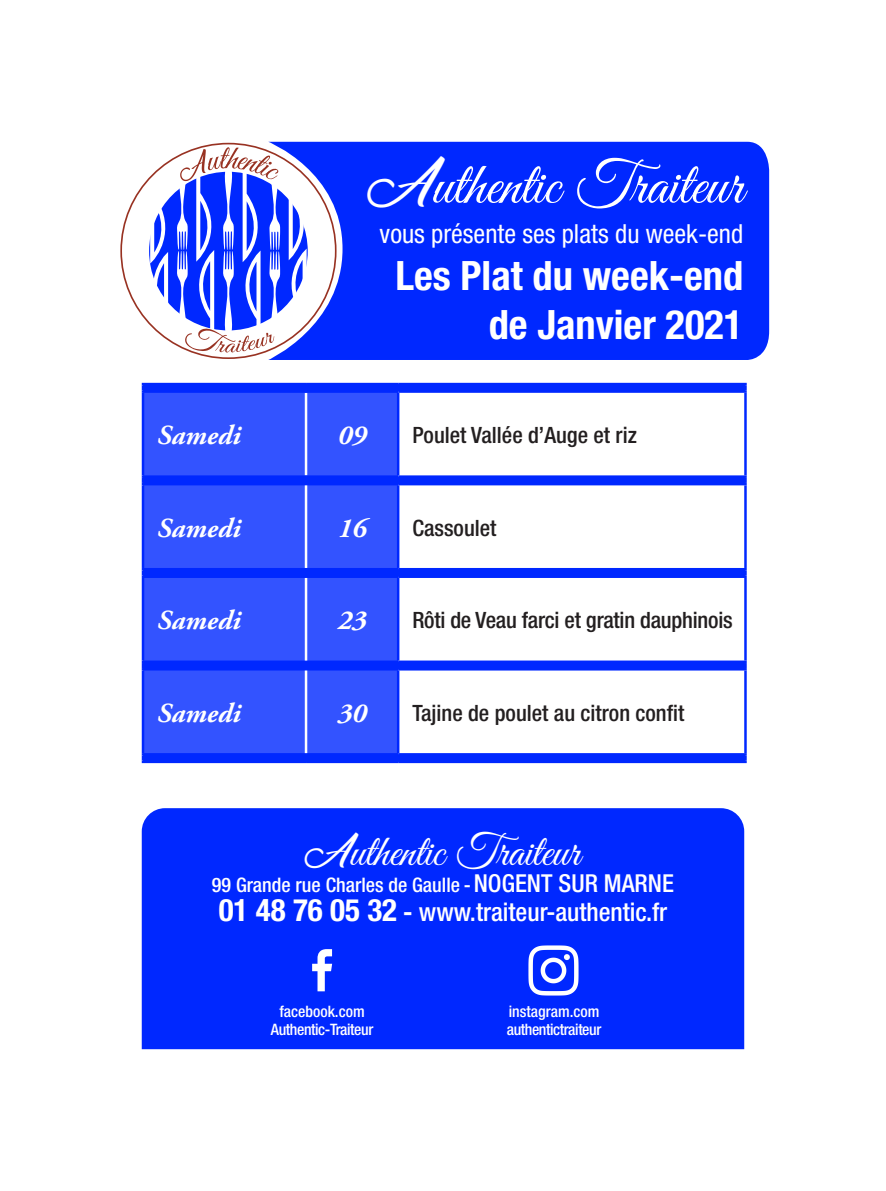
<style>
.page{position:relative;width:886px;height:1191px;background:#fff}
.page>*{position:absolute;margin:0;border:0;box-sizing:border-box;transform-origin:0 0}
.t1{font:60.75px "Great Vibes";color:#fff}
.t2{font:45px "Great Vibes";color:#fff}
.t3{font:700 condensed 40.5px/48.5px "Helvetica Neue";color:#fff;text-align:right}
.t4{font:italic 700 27.5px "Adobe Garamond Pro";color:#fff}
.t5{font:condensed 26.25px "Helvetica Neue";color:#fff}
.t6{font:500 condensed 25.5px "Helvetica Neue";color:#fff}
.t7{font:500 condensed 22.5px "Helvetica Neue";color:#231f20}
.t8{font:500 condensed 20px "Helvetica Neue";color:#fff}
.t9{font:500 condensed 15.75px/18px "Helvetica Neue";letter-spacing:-.025em;color:#fff;text-align:center}
.s1{font-family:"Ananda";font-weight:900;font-size:48.5px}
.s2{font-family:"Ananda";font-weight:900;font-size:33.75px}
.s3{font-size:24.75px}
.s4{font-weight:700;font-size:31px}
.s5{font-weight:700}
</style>
<div class="page">
<svg style="left:144px;top:385px;width:600px;height:375px"></svg>
<div style="left:144px;top:393px;width:253px;height:360px;background:#3353ff"></div>
<div style="left:398px;top:391px;width:347px;height:85px;background:#fff"></div>
<hr style="left:398px;top:383px;width:349px;height:2px;background:#0028ff">
<hr style="left:398px;top:390px;width:349px;height:3px;background:#0028ff">
<hr style="left:398px;top:475px;width:349px;height:3px;background:#0028ff">
<hr style="left:398px;top:483px;width:349px;height:2px;background:#0028ff">
<hr style="left:398px;top:568px;width:349px;height:2px;background:#0028ff">
<hr style="left:398px;top:575px;width:349px;height:3px;background:#0028ff">
<hr style="left:398px;top:660px;width:349px;height:3px;background:#0028ff">
<hr style="left:398px;top:668px;width:349px;height:2px;background:#0028ff">
<hr style="left:398px;top:753px;width:349px;height:2px;background:#0028ff">
<hr style="left:398px;top:760px;width:349px;height:3px;background:#0028ff">
<hr style="left:305px;top:393px;width:2px;height:82px;background:#fff">
<hr style="left:142px;top:383px;width:164px;height:2px;background:#0028ff">
<hr style="left:306px;top:383px;width:92px;height:2px;background:#0028ff">
<hr style="left:142px;top:393px;width:2px;height:82px;background:#0028ff">
<hr style="left:142px;top:475px;width:164px;height:3px;background:#0028ff">
<hr style="left:306px;top:475px;width:92px;height:3px;background:#0028ff">
<hr style="left:142px;top:568px;width:164px;height:2px;background:#0028ff">
<hr style="left:306px;top:568px;width:92px;height:2px;background:#0028ff">
<hr style="left:142px;top:660px;width:164px;height:3px;background:#0028ff">
<hr style="left:306px;top:660px;width:92px;height:3px;background:#0028ff">
<hr style="left:142px;top:753px;width:164px;height:2px;background:#0028ff">
<hr style="left:306px;top:753px;width:92px;height:2px;background:#0028ff">
<hr style="left:142px;top:760px;width:164px;height:3px;background:#0028ff">
<hr style="left:306px;top:760px;width:92px;height:3px;background:#0028ff">
<hr style="left:142px;top:390px;width:164px;height:3px;background:#0028ff">
<hr style="left:306px;top:390px;width:92px;height:3px;background:#0028ff">
<hr style="left:142px;top:483px;width:164px;height:2px;background:#0028ff">
<hr style="left:142px;top:485px;width:2px;height:83px;background:#0028ff">
<hr style="left:306px;top:483px;width:92px;height:2px;background:#0028ff">
<hr style="left:142px;top:575px;width:164px;height:3px;background:#0028ff">
<hr style="left:306px;top:575px;width:92px;height:3px;background:#0028ff">
<hr style="left:142px;top:668px;width:164px;height:2px;background:#0028ff">
<hr style="left:306px;top:668px;width:92px;height:2px;background:#0028ff">
<hr style="left:397px;top:393px;width:2px;height:82px;background:#0028ff">
<hr style="left:397px;top:485px;width:2px;height:83px;background:#0028ff">
<hr style="left:142px;top:578px;width:2px;height:82px;background:#0028ff">
<hr style="left:397px;top:578px;width:2px;height:82px;background:#0028ff">
<hr style="left:142px;top:670px;width:2px;height:83px;background:#0028ff">
<hr style="left:397px;top:670px;width:2px;height:83px;background:#0028ff">
<hr style="left:305px;top:485px;width:2px;height:83px;background:#fff">
<hr style="left:305px;top:578px;width:2px;height:82px;background:#fff">
<hr style="left:305px;top:670px;width:2px;height:83px;background:#fff">
<svg style="left:744px;top:385px;width:3px;height:5px"></svg>
<hr style="left:744px;top:393px;width:3px;height:82px;background:#0028ff">
<svg style="left:744px;top:478px;width:3px;height:5px"></svg>
<hr style="left:744px;top:485px;width:3px;height:83px;background:#0028ff">
<svg style="left:744px;top:570px;width:3px;height:5px"></svg>
<hr style="left:744px;top:578px;width:3px;height:82px;background:#0028ff">
<svg style="left:744px;top:663px;width:3px;height:5px"></svg>
<hr style="left:744px;top:670px;width:3px;height:83px;background:#0028ff">
<svg style="left:744px;top:755px;width:3px;height:5px"></svg>
<div style="left:142px;top:808px;width:602px;height:241px;background:#0028ff"></div>
<svg style="left:312px;top:949px;width:20px;height:42px"></svg>
<img style="left:519px;top:936px;width:68px;height:68px">
<div style="left:268px;top:142px;width:501px;height:218px;background:#0028ff"></div>
<div style="left:121px;top:144px;width:215px;height:214px;background:#fff;border-radius:50%"></div>
<svg style="left:139px;top:147px;width:179px;height:205px"></svg>
<h1 class="t1" style="left:368px;top:151px;width:376px"><span class="s1">A</span>uthentic Traiteur</h1>
<p class="t5" style="left:380px;top:219px;width:365px">vous présente ses plats du week-end</p>
<h3 class="t3" style="left:395px;top:251px;width:349px">Les Plat du week-end de Janvier 2021</h3>
<p class="t4" style="left:157px;top:419px;width:85px">Samedi</p>
<p class="t4" style="left:338px;top:419px;width:30px">09</p>
<p class="t7" style="left:412px;top:421px;width:226px">Poulet Vallée d’Auge et riz</p>
<p class="t4" style="left:157px;top:512px;width:85px">Samedi</p>
<p class="t4" style="left:338px;top:512px;width:30px">16</p>
<p class="t7" style="left:412px;top:514px;width:86px">Cassoulet</p>
<p class="t4" style="left:157px;top:604px;width:85px">Samedi</p>
<p class="t4" style="left:338px;top:604px;width:30px">23</p>
<p class="t7" style="left:412px;top:606px;width:322px">Rôti de Veau farci et gratin dauphinois</p>
<p class="t4" style="left:157px;top:697px;width:85px">Samedi</p>
<p class="t4" style="left:338px;top:697px;width:30px">30</p>
<p class="t7" style="left:412px;top:699px;width:273px">Tajine de poulet au citron confit</p>
<h2 class="t2" style="left:306px;top:827px;width:276px"><span class="s2">A</span>uthentic Traiteur</h2>
<p class="t8" style="left:212px;top:873px;width:463px">99 Grande rue Charles de Gaulle - <span class="s3">NOGENT SUR MARNE</span></p>
<p class="t6" style="left:219px;top:897px;width:450px"><span class="s4">01 48 76 05 32</span> <span class="s5">-</span> www.traiteur-authentic.fr</p>
<p class="t9" style="left:271px;top:1001px;width:104px">facebook.com<br>Authentic-Traiteur</p>
<p class="t9" style="left:507px;top:1001px;width:96px;text-align:left">instagram.com authentictraiteur</p>
</div>
